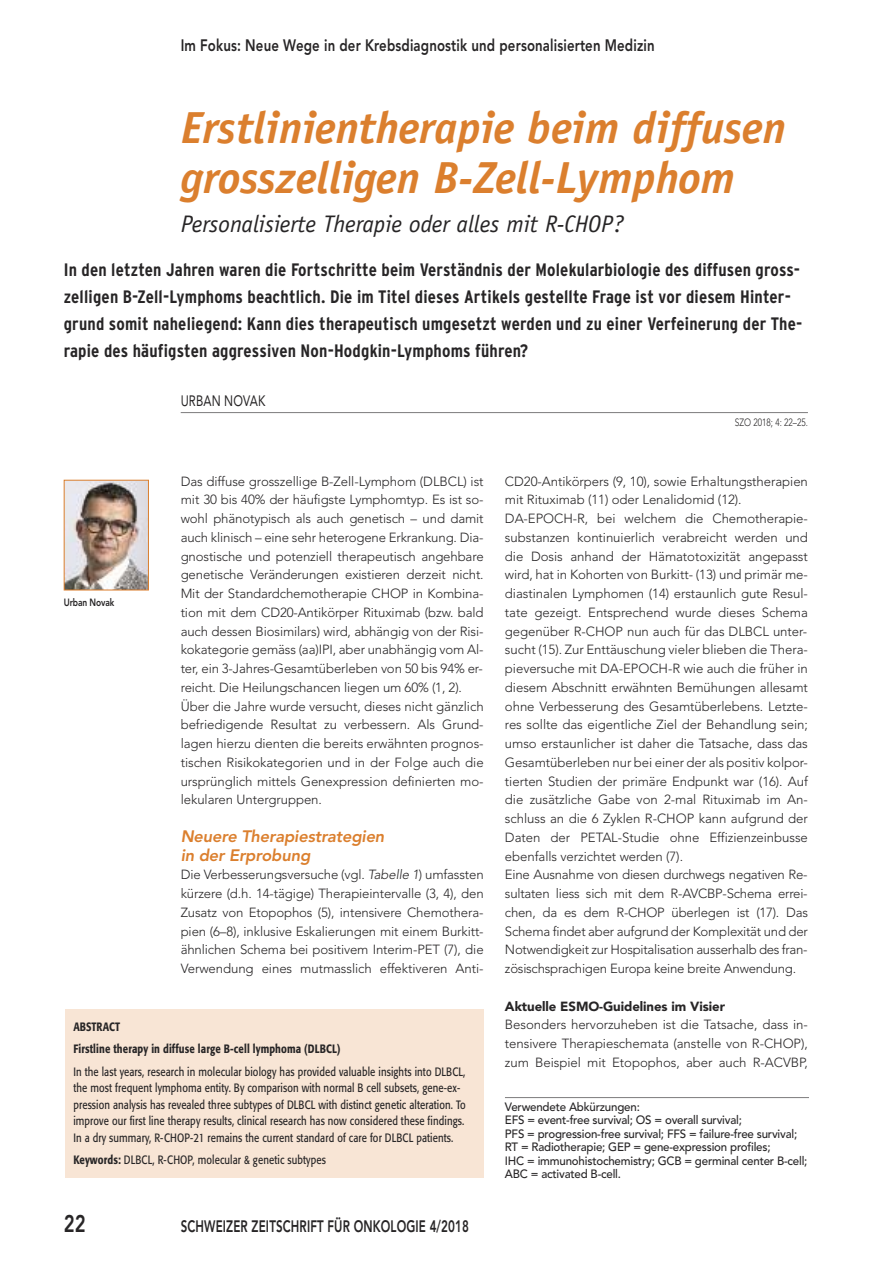
<style>
.page{position:relative;width:893px;height:1263px;background:#fff}
.page>*{position:absolute;margin:0;border:0;box-sizing:border-box;transform-origin:0 0}
.t1{font:italic 700 45px/49.5px "Officina Sans";color:#db7f2e}
.t2{font:italic 24px "Officina Sans";color:#272526}
.t3{font:800 24px "Avenir";color:#272526;scale:.77 1}
.t4{font:700 condensed 18px/27px "Interstate";letter-spacing:.01em;color:#272526}
.t5{font:800 16.5px "Avenir";letter-spacing:.01em;color:#272526;scale:.8 1}
.t6{font:800 16.5px "Avenir";letter-spacing:.01em;color:#272526;scale:.7 1}
.t7{font:italic 800 16.5px/18.8px "Avenir";letter-spacing:-.01em;color:#db7f2e}
.t8{font:15px "Avenir";letter-spacing:.01em;color:#272526;scale:.77 1}
.t9{font:300 13.2px/18.8px "Avenir";letter-spacing:-.005em;color:#272526}
.t10{font:900 13.2px "Avenir";letter-spacing:-.005em;color:#272526}
.t11{font:12px/16.5px "Formata";letter-spacing:.01em;color:#272526;scale:.8 1}
.t12{font:500 12px/13.5px "Avenir";letter-spacing:-.015em;color:#272526;scale:.96 1}
.t13{font:500 12px/22.5px "Formata";letter-spacing:.01em;color:#272526;scale:.8 1}
.t14{font:300 10.5px "Avenir";color:#272526;scale:.8 1}
.t15{font:800 10.5px "Avenir";letter-spacing:-.01em;color:#272526;scale:.8 1}
.s1{font-style:italic}
.s2{font-weight:500}
</style>
<div class="page">
<hr style="left:181px;top:412px;width:627px;height:1px;background:#7d7c7d">
<img style="left:66px;top:482px;width:81px;height:106px">
<div style="left:64px;top:480px;width:85px;height:110px;border:1px solid #db7f2e"></div>
<div style="left:65px;top:1009px;width:419px;height:169px;background:#f8e5d5"></div>
<hr style="left:505px;top:1097px;width:304px;height:1px;background:#7d7c7d">
<p class="t5" style="left:181px;top:32px;width:594px">Im Fokus: Neue Wege in der Krebsdiagnostik und personalisierten Medizin</p>
<h1 class="t1" style="left:181px;top:107px;width:607px">Erstlinientherapie beim diffusen grosszelligen B-Zell-Lymphom</h1>
<h2 class="t2" style="left:181px;top:215px;width:445px">Personalisierte Therapie oder alles mit R-CHOP?</h2>
<p class="t4" style="left:64px;top:257px;width:740px">In den letzten Jahren waren die Fortschritte beim Verständnis der Molekularbiologie des diffusen gross&shy;zelligen B-Zell-Lymphoms beachtlich. Die im Titel dieses Artikels gestellte Frage ist vor diesem Hinter&shy;grund somit naheliegend: Kann dies therapeutisch umgesetzt werden und zu einer Verfeinerung der The&shy;rapie des häufigsten aggressiven Non-Hodgkin-Lymphoms führen?</p>
<p class="t8" style="left:181px;top:389px;width:111px">URBAN NOVAK</p>
<p class="t14" style="left:735px;top:416px;width:93px">SZO 2018; 4: 22–25.</p>
<p class="t15" style="left:64px;top:594px;width:65px">Urban Novak</p>
<p class="t9" style="left:181px;top:472px;width:304px">Das diffuse grosszellige B-Zell-Lymphom (DLBCL) ist mit 30 bis 40% der häufigste Lymphomtyp. Es ist so&shy;wohl phänotypisch als auch genetisch – und damit auch klinisch – eine sehr heterogene Erkrankung. Dia&shy;gnostische und potenziell therapeutisch angehbare genetische Veränderungen existieren derzeit nicht.<br>Mit der Standardchemotherapie CHOP in Kombina&shy;tion mit dem CD20-Antikörper Rituximab (bzw. bald auch dessen Biosimilars) wird, abhängig von der Risi&shy;kokategorie gemäss (aa)IPI, aber unabhängig vom Al&shy;ter, ein 3-Jahres-Gesamtüberleben von 50 bis 94% er&shy;reicht. Die Heilungschancen liegen um 60% (1, 2).<br>Über die Jahre wurde versucht, dieses nicht gänzlich befriedigende Resultat zu verbessern. Als Grund&shy;lagen hierzu dienten die bereits erwähnten prognos&shy;tischen Risikokategorien und in der Folge auch die ursprünglich mittels Genexpression definierten mo&shy;lekularen Untergruppen.</p>
<p class="t7" style="left:181px;top:827px;width:205px">Neuere Therapiestrategien in der Erprobung</p>
<p class="t9" style="left:181px;top:865px;width:304px;text-align:justify">Die Verbesserungsversuche (vgl. <span class="s1">Tabelle 1</span>) umfassten kürzere (d.h. 14-tägige) Therapieintervalle (3, 4), den Zusatz von Etopophos (5), intensivere Chemothera&shy;pien (6–8), inklusive Eskalierungen mit einem Burkitt&shy;ähnlichen Schema bei positivem Interim-PET (7), die Verwendung eines mutmasslich effektiveren Anti-</p>
<p class="t13" style="left:73px;top:1016px;width:335px">ABSTRACT<br>Firstline therapy in diffuse large B-cell lymphoma (DLBCL)</p>
<p class="t11" style="left:73px;top:1064px;width:492px">In the last years, research in molecular biology has provided valuable insights into DLBCL, the most frequent lymphoma entity. By comparison with normal B cell subsets, gene-ex&shy;pression analysis has revealed three subtypes of DLBCL with distinct genetic alteration. To improve our first line therapy results, clinical research has now considered these findings.<br>In a dry summary, R-CHOP-21 remains the current standard of care for DLBCL patients.</p>
<p class="t11" style="left:73px;top:1153px;width:317px"><span class="s2">Keywords:</span> DLBCL, R-CHOP, molecular &amp; genetic subtypes</p>
<h2 class="t3" style="left:64px;top:1205px;width:30px">22</h2>
<p class="t6" style="left:181px;top:1213px;width:413px">SCHWEIZER ZEITSCHRIFT FÜR ONKOLOGIE 4/2018</p>
<p class="t9" style="left:505px;top:472px;width:304px">CD20-Antikörpers (9, 10), sowie Erhaltungstherapien mit Rituximab (11) oder Lenalidomid (12).<br>DA-EPOCH-R, bei welchem die Chemotherapie&shy;substanzen kontinuierlich verabreicht werden und die Dosis anhand der Hämatotoxizität angepasst wird, hat in Kohorten von Burkitt- (13) und primär me&shy;diastinalen Lymphomen (14) erstaunlich gute Resul&shy;tate gezeigt. Entsprechend wurde dieses Schema gegenüber R-CHOP nun auch für das DLBCL unter&shy;sucht (15). Zur Enttäuschung vieler blieben die Thera&shy;pieversuche mit DA-EPOCH-R wie auch die früher in diesem Abschnitt erwähnten Bemühungen allesamt ohne Verbesserung des Gesamtüberlebens. Letzte&shy;res sollte das eigentliche Ziel der Behandlung sein; umso erstaunlicher ist daher die Tatsache, dass das Gesamtüberleben nur bei einer der als positiv kolpor&shy;tierten Studien der primäre Endpunkt war (16). Auf die zusätzliche Gabe von 2-mal Rituximab im An&shy;schluss an die 6 Zyklen R-CHOP kann aufgrund der Daten der PETAL-Studie ohne Effizienzeinbusse ebenfalls verzichtet werden (7).<br>Eine Ausnahme von diesen durchwegs negativen Re&shy;sultaten liess sich mit dem R-AVCBP-Schema errei&shy;chen, da es dem R-CHOP überlegen ist (17). Das Schema findet aber aufgrund der Komplexität und der Notwendigkeit zur Hospitalisation ausserhalb des fran&shy;zösischsprachigen Europa keine breite Anwendung.</p>
<p class="t10" style="left:505px;top:995px;width:222px">Aktuelle ESMO-Guidelines im Visier</p>
<p class="t9" style="left:505px;top:1015px;width:304px;text-align:justify">Besonders hervorzuheben ist die Tatsache, dass in&shy;tensivere Therapieschemata (anstelle von R-CHOP), zum Beispiel mit Etopophos, aber auch R-ACVBP,</p>
<p class="t12" style="left:505px;top:1099px;width:317px">Verwendete Abkürzungen:<br>EFS = event-free survival; OS = overall survival;<br>PFS = progression-free survival; FFS = failure-free survival; RT = Radiotherapie; GEP = gene-expression profiles;<br>IHC = immunohistochemistry; GCB = germinal center B-cell; ABC = activated B-cell.</p>
</div>
